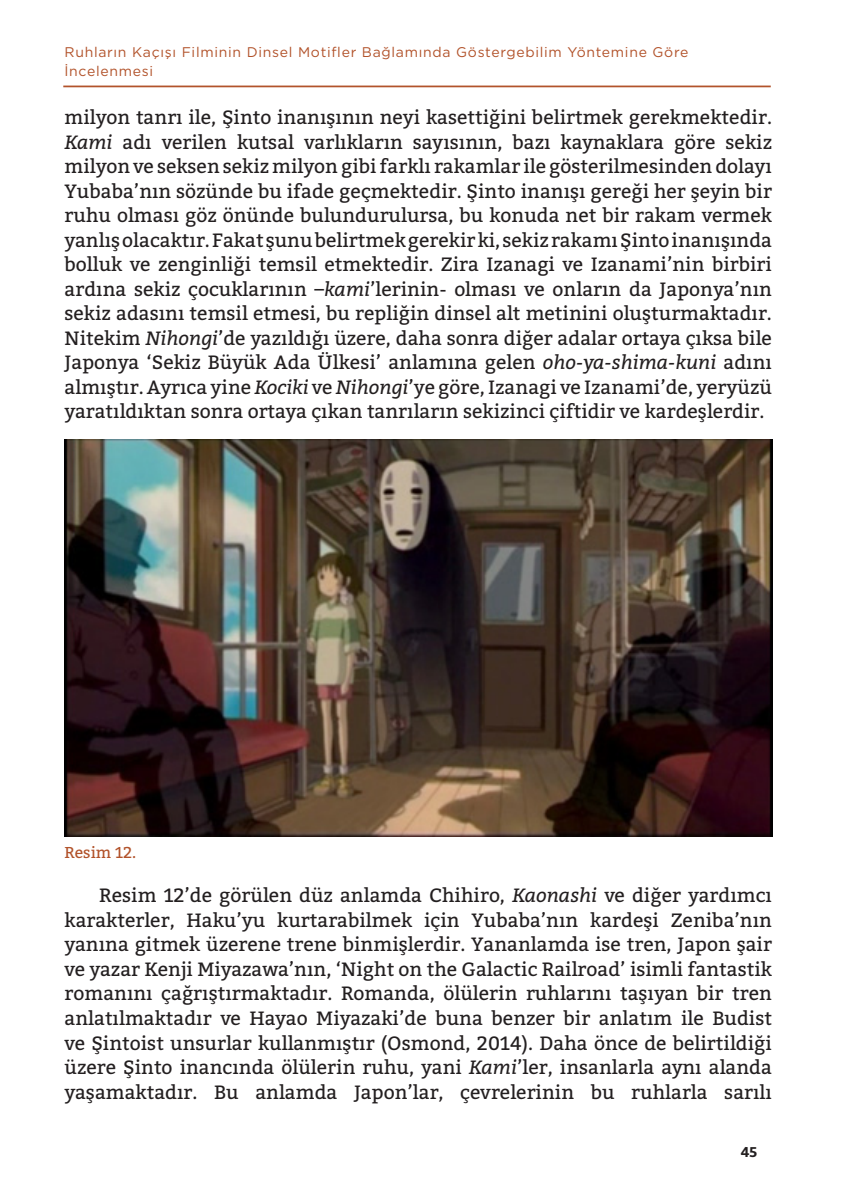
<style>
.page{position:relative;width:844px;height:1191px;background:#fff}
.page>*{position:absolute;margin:0;border:0;box-sizing:border-box;transform-origin:0 0}
.t1{font:19.25px/24.5px "Bitter";color:#231f20;text-align:justify}
.t2{font:15.75px "Bitter";color:#b2532b}
.t3{font:14px/19.2px "Gotham";letter-spacing:.05em;color:#b2532b}
.t4{font:700 14px "Bitter";color:#231f20}
.s1{font-style:italic}
</style>
<div class="page">
<img style="left:64px;top:439px;width:707px;height:397px">
<hr style="left:63px;top:86px;width:707px;height:1px;background:#b2532b">
<p class="t3" style="left:64px;top:42px;width:625px">Ruhların Kaçışı Filminin Dinsel Motifler Bağlamında Göstergebilim Yöntemine Göre<br>İncelenmesi</p>
<p class="t1" style="left:64px;top:105px;width:708px">milyon tanrı ile, Şinto inanışının neyi kasettiğini belirtmek gerekmektedir.<br><span class="s1">Kami</span> adı verilen kutsal varlıkların sayısının, bazı kaynaklara göre sekiz milyon ve seksen sekiz milyon gibi farklı rakamlar ile gösterilmesinden dolayı Yubaba’nın sözünde bu ifade geçmektedir. Şinto inanışı gereği her şeyin bir ruhu olması göz önünde bulundurulursa, bu konuda net bir rakam vermek yanlış olacaktır. Fakat şunu belirtmek gerekir ki, sekiz rakamı Şinto inanışında bolluk ve zenginliği temsil etmektedir. Zira Izanagi ve Izanami’nin birbiri ardına sekiz çocuklarının –<span class="s1">kami</span>’lerinin- olması ve onların da Japonya’nın sekiz adasını temsil etmesi, bu repliğin dinsel alt metinini oluşturmaktadır.<br>Nitekim <span class="s1">Nihongi</span>’de yazıldığı üzere, daha sonra diğer adalar ortaya çıksa bile Japonya ‘Sekiz Büyük Ada Ülkesi’ anlamına gelen <span class="s1">oho-ya-shima-kuni</span> adını almıştır. Ayrıca yine <span class="s1">Kociki</span> ve <span class="s1">Nihongi</span>’ye göre, Izanagi ve Izanami’de, yeryüzü yaratıldıktan sonra ortaya çıkan tanrıların sekizinci çiftidir ve kardeşlerdir.</p>
<p class="t2" style="left:64px;top:842px;width:73px">Resim 12.</p>
<p class="t1" style="left:64px;top:883px;width:708px;text-indent:35px">Resim 12’de görülen düz anlamda Chihiro, <span class="s1">Kaonashi</span> ve diğer yardımcı karakterler, Haku’yu kurtarabilmek için Yubaba’nın kardeşi Zeniba’nın yanına gitmek üzerene trene binmişlerdir. Yananlamda ise tren, Japon şair ve yazar Kenji Miyazawa’nın, ‘Night on the Galactic Railroad’ isimli fantastik romanını çağrıştırmaktadır. Romanda, ölülerin ruhlarını taşıyan bir tren anlatılmaktadır ve Hayao Miyazaki’de buna benzer bir anlatım ile Budist ve Şintoist unsurlar kullanmıştır (Osmond, 2014). Daha önce de belirtildiği üzere Şinto inancında ölülerin ruhu, yani <span class="s1">Kami</span>’ler, insanlarla aynı alanda yaşamaktadır. Bu anlamda Japon’lar, çevrelerinin bu ruhlarla sarılı</p>
<p class="t4" style="left:740px;top:1143px;width:18px">45</p>
</div>
